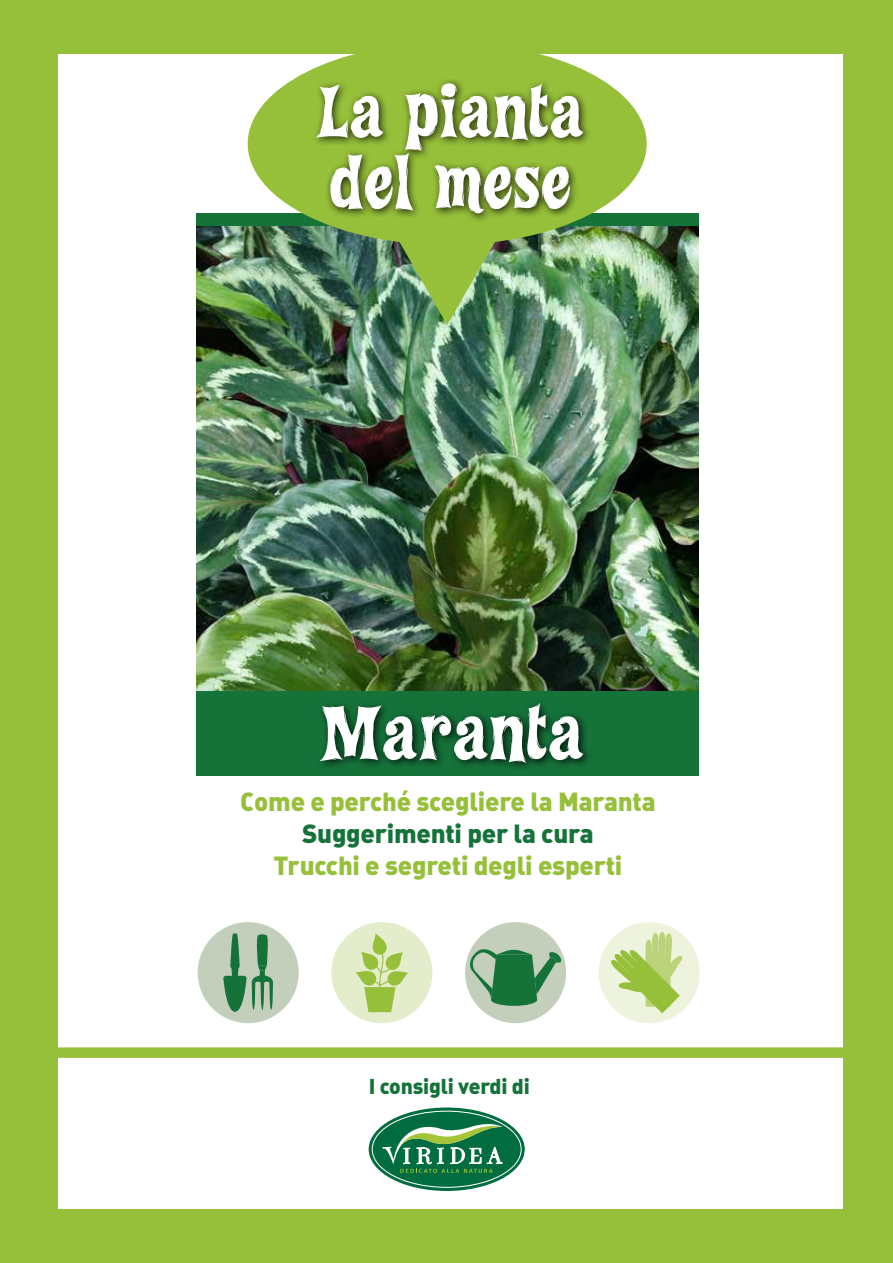
<style>
.page{position:relative;width:893px;height:1263px;background:#96c03a}
.page>*{position:absolute;margin:0;border:0;box-sizing:border-box;transform-origin:0 0}
.t1{font:77.7px "Tiki Surf";letter-spacing:.02em;color:#fff}
.t2{font:74.7px/71.4px "Tiki Surf";letter-spacing:.02em;color:#fff}
.t3{font:25.95px "DIN Black Alternate";letter-spacing:-.01em;color:#96c03a}
.t4{font:25.95px "DIN Black Alternate";letter-spacing:-.01em;color:#15733a}
.t5{font:21.15px "DIN Black Alternate";letter-spacing:-.01em;color:#15733a}
</style>
<div class="page">
<div style="left:58px;top:54px;width:785px;height:1155px;background:#fff"></div>
<div style="left:9px;top:1047px;width:884px;height:11px;background:#96c03a"></div>
<svg style="left:369px;top:1107px;width:156px;height:84px"></svg>
<div style="left:372px;top:1111px;width:149px;height:76px;background:#006c3f;border-radius:50%"></div>
<svg style="left:383px;top:1122px;width:119px;height:51px"></svg>
<img style="left:196px;top:226px;width:502px;height:465px">
<div style="left:196px;top:213px;width:502px;height:13px;background:#15733a"></div>
<div style="left:198px;top:922px;width:101px;height:101px;background:#c3cfbb;border-radius:50%"></div>
<svg style="left:223px;top:934px;width:50px;height:78px"></svg>
<div style="left:331px;top:922px;width:101px;height:101px;background:#e3edcb;border-radius:50%"></div>
<svg style="left:355px;top:933px;width:53px;height:79px"></svg>
<div style="left:465px;top:922px;width:101px;height:101px;background:#c3cfbb;border-radius:50%"></div>
<svg style="left:470px;top:949px;width:92px;height:57px"></svg>
<div style="left:599px;top:922px;width:101px;height:101px;background:#edf3dd;border-radius:50%"></div>
<svg style="left:610px;top:932px;width:72px;height:81px"></svg>
<div style="left:196px;top:691px;width:502px;height:84px;background:#15733a"></div>
<div style="left:315px;top:698px;width:278px;height:74px;background:#000;opacity:.8"></div>
<div style="left:248px;top:43px;width:399px;height:202px;background:#96c03a;border-radius:50%"></div>
<img style="left:360px;top:235px;width:174px;height:90px">
<div style="left:311px;top:78px;width:282px;height:145px;background:#000;opacity:.8"></div>
<h2 class="t2" style="left:317px;top:79px;width:268px">La pianta del mese</h2>
<h1 class="t1" style="left:321px;top:689px;width:264px">Maranta</h1>
<p class="t3" style="left:240px;top:784px;width:417px">Come e perché scegliere la Maranta</p>
<p class="t4" style="left:302px;top:816px;width:293px">Suggerimenti per la cura</p>
<p class="t3" style="left:273px;top:848px;width:350px">Trucchi e segreti degli esperti</p>
<p class="t5" style="left:369px;top:1072px;width:162px">I consigli verdi di</p>
</div>
